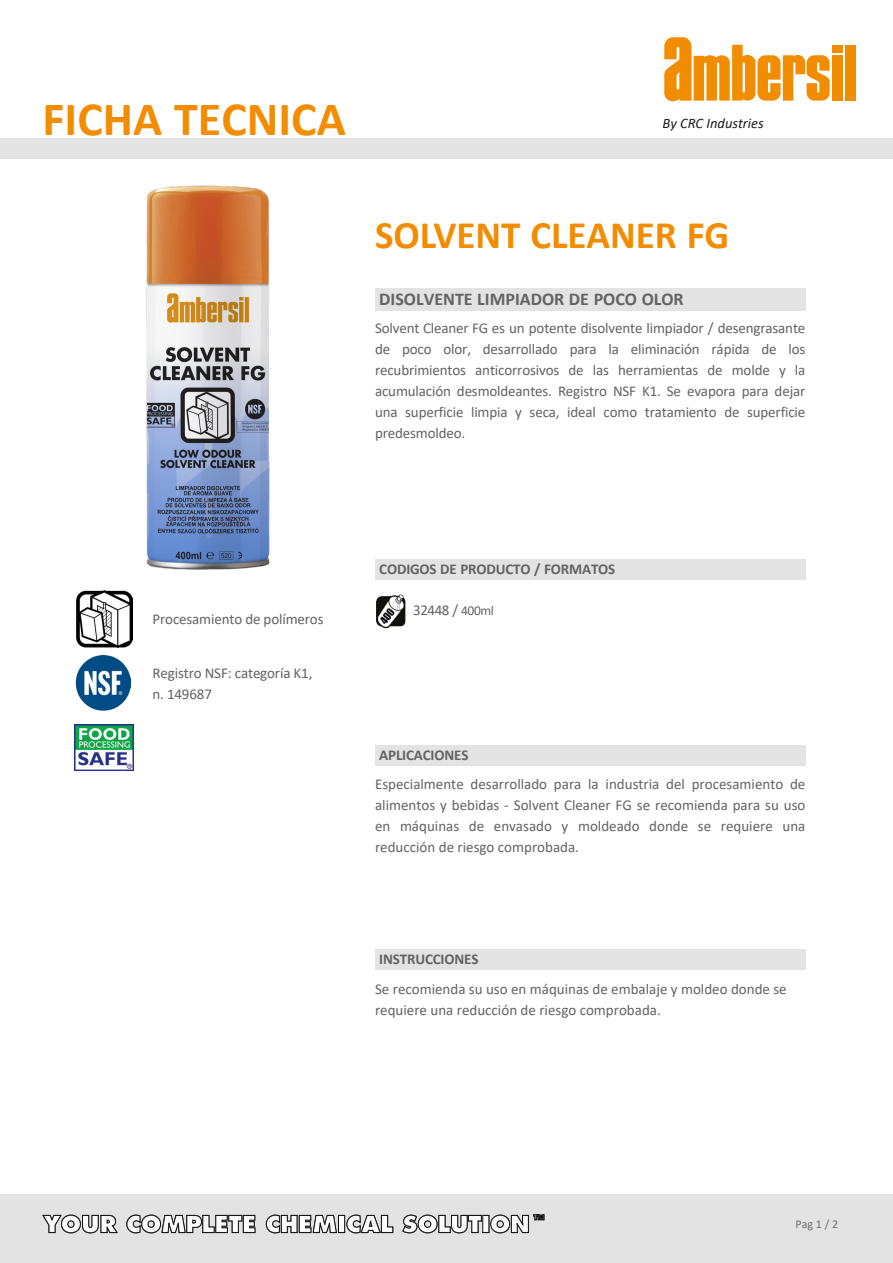
<style>
.page{position:relative;width:893px;height:1263px;background:#fff}
.page>*{position:absolute;margin:0;border:0;box-sizing:border-box;transform-origin:0 0}
.t1{font:700 48px "Calibri";color:#f28c00}
.t2{font:700 39px "Calibri";color:#f28c00}
.t3{font:700 18px "Calibri";color:#646363}
.t4{font:15px/21px "Calibri";color:#646363;text-align:justify}
.t5{font:700 15px "Calibri";letter-spacing:-.01em;color:#646363}
.t6{font:italic 14.55px "Calibri";color:#1c1d1b}
.t7{font:12px "Calibri";color:#706f6f}
.s1{font-size:13.5px}
</style>
<div class="page">
<div style="left:375px;top:288px;width:430px;height:22px;background:#e3e3e3"></div>
<div style="left:375px;top:745px;width:430px;height:21px;background:#e3e3e3"></div>
<img style="left:146px;top:185px;width:124px;height:384px">
<div style="left:0;top:1195px;width:893px;height:68px;background:#e3e3e3"></div>
<svg style="left:42px;top:1214px;width:76px;height:19px"></svg>
<svg style="left:126px;top:1214px;width:419px;height:19px"></svg>
<div style="left:375px;top:949px;width:430px;height:20px;background:#e3e3e3"></div>
<div style="left:375px;top:559px;width:430px;height:21px;background:#e3e3e3"></div>
<img style="left:76px;top:655px;width:55px;height:55px">
<img style="left:76px;top:590px;width:56px;height:57px">
<img style="left:74px;top:724px;width:60px;height:46px">
<div style="left:0;top:138px;width:893px;height:21px;background:#e3e3e3"></div>
<img style="left:376px;top:595px;width:30px;height:34px">
<div style="left:845px;top:45px;width:10px;height:56px;background:#f28c00"></div>
<div style="left:832px;top:45px;width:10px;height:7px;background:#f28c00"></div>
<div style="left:832px;top:55px;width:10px;height:46px;background:#f28c00"></div>
<svg style="left:664px;top:37px;width:166px;height:64px"></svg>
<h1 class="t1" style="left:43px;top:85px;width:305px">FICHA TECNICA</h1>
<p class="t6" style="left:663px;top:114px;width:103px">By CRC Industries</p>
<h2 class="t2" style="left:375px;top:207px;width:356px">SOLVENT CLEANER FG</h2>
<p class="t3" style="left:379px;top:286px;width:306px">DISOLVENTE LIMPIADOR DE POCO OLOR</p>
<p class="t4" style="left:375px;top:318px;width:432px">Solvent Cleaner FG es un potente disolvente limpiador / desengrasante de poco olor, desarrollado para la eliminación rápida de los recubrimientos anticorrosivos de las herramientas de molde y la acumulación desmoldeantes. Registro NSF K1. Se evapora para dejar una superficie limpia y seca, ideal como tratamiento de superficie predesmoldeo.</p>
<p class="t4" style="left:153px;top:608px;width:172px">Procesamiento de polímeros</p>
<p class="t4" style="left:153px;top:663px;width:161px;line-height:20.1px">Registro NSF: categoría K1, n. 149687</p>
<p class="t5" style="left:379px;top:559px;width:238px">CODIGOS DE PRODUCTO / FORMATOS</p>
<p class="t4" style="left:413px;top:599px;width:82px">32448 / <span class="s1">400ml</span></p>
<p class="t5" style="left:379px;top:745px;width:91px">APLICACIONES</p>
<p class="t4" style="left:375px;top:773px;width:432px">Especialmente desarrollado para la industria del procesamiento de alimentos y bebidas - Solvent Cleaner FG se recomienda para su uso en máquinas de envasado y moldeado donde se requiere una reducción de riesgo comprobada.</p>
<p class="t5" style="left:379px;top:949px;width:101px">INSTRUCCIONES</p>
<p class="t4" style="left:375px;top:978px;width:413px">Se recomienda su uso en máquinas de embalaje y moldeo donde se requiere una reducción de riesgo comprobada.</p>
<p class="t7" style="left:795px;top:1215px;width:44px">Pag 1 / 2</p>
</div>
